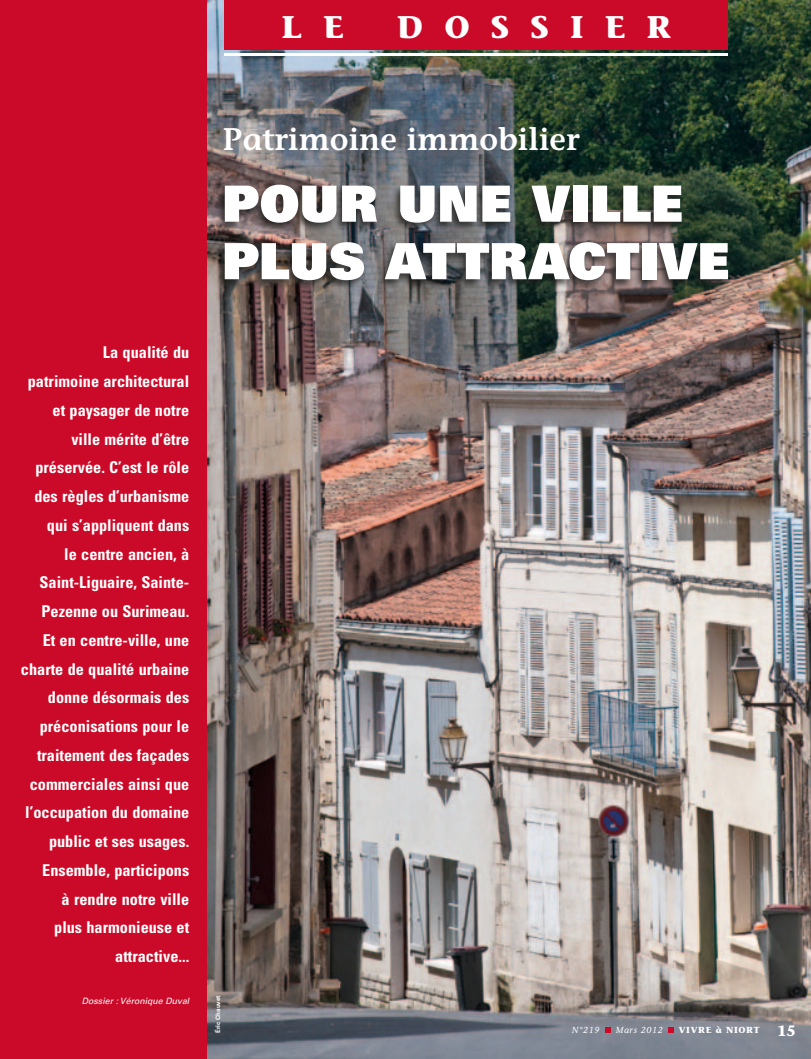
<style>
.page{position:relative;width:811px;height:1059px;background:#fff}
.page>*{position:absolute;margin:0;border:0;box-sizing:border-box;transform-origin:0 0}
.t1{font:900 50px/57.5px "Univers";letter-spacing:.015em;color:#fff}
.t2{font:600 31.25px "Stone Informal";color:#fff}
.t3{font:700 31.25px "Stone Informal";letter-spacing:.675em;color:#fff}
.t4{font:700 condensed 16.25px/28.8px "Univers";color:#fff;text-align:right}
.t5{font:italic 8.75px "Univers";color:#fff}
.t6{font:italic 8.75px "Stone Informal";letter-spacing:.075em;color:#fff}
.t7{font:700 8.75px "Stone Informal";letter-spacing:.075em;color:#fff}
.t8{font:700 6.25px "Univers";color:#fff}
.s1{font-size:15px}
</style>
<div class="page">
<img style="left:207px;top:0;width:604px;height:1059px">
<div style="left:0;top:0;width:207px;height:1059px;background:#ca0a28"></div>
<svg style="left:605px;top:1027px;width:5px;height:5px"></svg>
<svg style="left:668px;top:1027px;width:5px;height:5px"></svg>
<div style="left:225px;top:0;width:503px;height:49px;background:#ca0a28"></div>
<hr style="left:225px;top:53px;width:503px;height:2px;background:#fff">
<div style="left:216px;top:183px;width:514px;height:106px;background:#1d1d1b;opacity:.75"></div>
<h2 class="t3" style="left:282px;top:7px;width:64px">L E</h2>
<h2 class="t3" style="left:397px;top:7px;width:276px">DOSSIER</h2>
<h2 class="t2" style="left:222px;top:121px;width:359px">Patrimoine immobilier</h2>
<h1 class="t1" style="left:222px;top:174px;width:508px">POUR UNE VILLE<br>PLUS ATTRACTIVE</h1>
<p class="t4" style="left:21px;top:338px;width:170px">La qualité du<br>patrimoine architectural et paysager de notre ville mérite d’être préservée. C’est le rôle des règles d’urbanisme qui s’appliquent dans<br>le centre ancien, à<br>Saint-Liguaire, Sainte-<br>Pezenne ou Surimeau.<br>Et en centre-ville, une charte de qualité urbaine donne désormais des préconisations pour le traitement des façades commerciales ainsi que l’occupation du domaine public et ses usages.<br>Ensemble, participons<br>à rendre notre ville<br>plus harmonieuse et attractive...</p>
<p class="t5" style="left:82px;top:996px;width:109px">Dossier : Véronique Duval</p>
<p class="t8" style="left:214px;top:1032px;width:39px;rotate:-90deg">Éric Chauvet</p>
<p class="t6" style="left:572px;top:1024px;width:29px">N°219</p>
<p class="t6" style="left:616px;top:1024px;width:49px">Mars 2012</p>
<p class="t7" style="left:679px;top:1024px;width:119px">VIVRE À NIORT <span class="s1">15</span></p>
</div>
